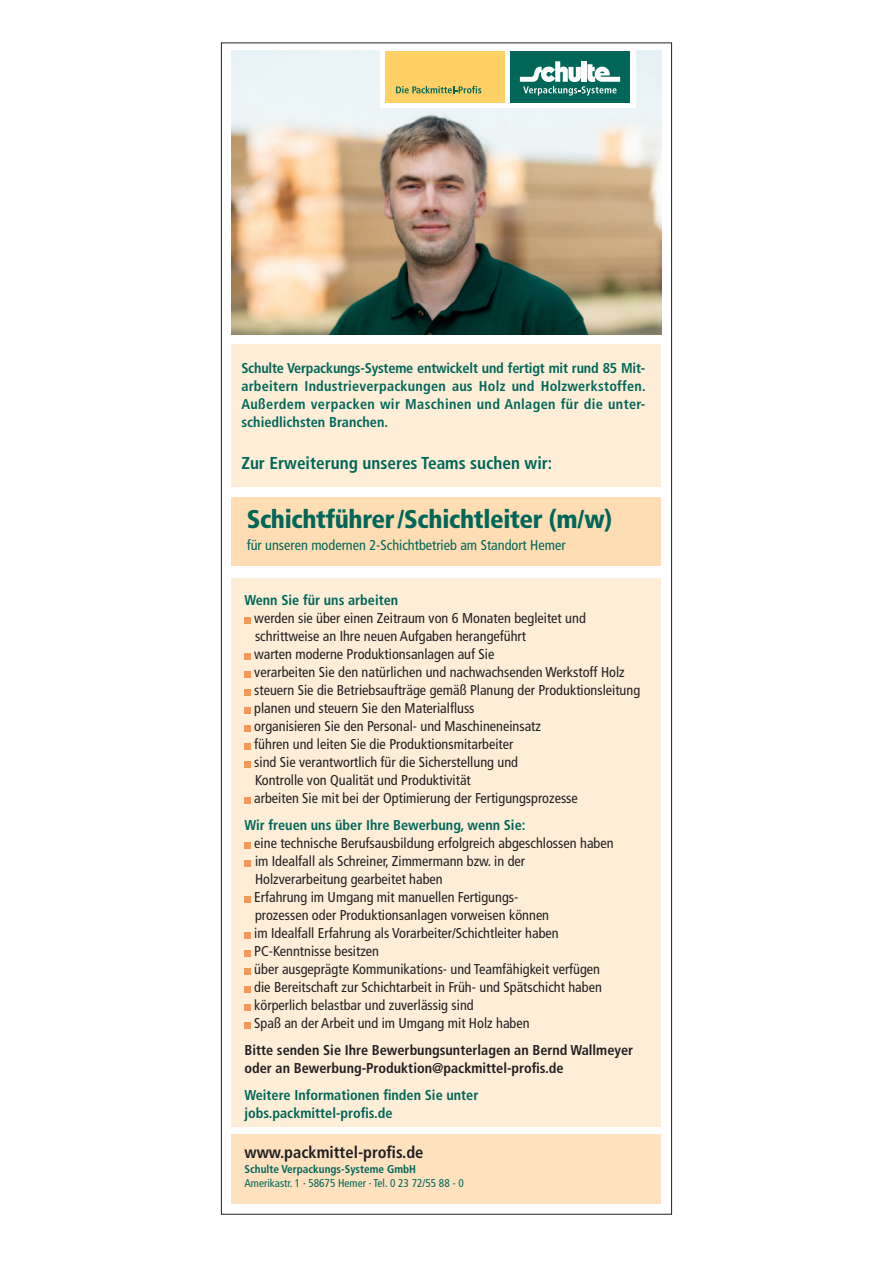
<style>
.page{position:relative;width:893px;height:1263px;background:#fff}
.page>*{position:absolute;margin:0;border:0;box-sizing:border-box;transform-origin:0 0}
.t1{font:900 condensed 25.5px "Frutiger";letter-spacing:-.015em;color:#006658}
.t2{font:700 condensed 17.25px "Frutiger";color:#006658}
.t3{font:700 condensed 16.5px "Frutiger";color:#231f20}
.t4{font:condensed 14.25px/18px "Frutiger";color:#231f20}
.t5{font:700 condensed 14.25px/18px "Frutiger";color:#006658;text-align:justify}
.t6{font:700 condensed 14.25px/18px "Frutiger";color:#231f20}
.t7{font:condensed 14.25px "Frutiger";color:#006658}
.t8{font:condensed 11.25px "Frutiger";color:#006658}
.t9{font:700 condensed 11.25px "Frutiger";color:#006658}
</style>
<div class="page">
<img style="left:232px;top:50px;width:429px;height:284px">
<div style="left:232px;top:344px;width:429px;height:142px;background:#feeed8"></div>
<div style="left:232px;top:579px;width:429px;height:548px;background:#feeed8"></div>
<div style="left:232px;top:1134px;width:429px;height:69px;background:#fee2c0"></div>
<div style="left:232px;top:497px;width:429px;height:69px;background:#feddb4"></div>
<div style="left:380px;top:45px;width:255px;height:63px;background:#fff"></div>
<div style="left:510px;top:51px;width:120px;height:52px;background:#006658"></div>
<svg style="left:520px;top:61px;width:100px;height:35px"></svg>
<div style="left:385px;top:51px;width:120px;height:52px;background:#fed166"></div>
<svg style="left:396px;top:86px;width:85px;height:7px"></svg>
<div style="left:244px;top:617px;width:7px;height:6px;background:#f7975a"></div>
<div style="left:244px;top:653px;width:7px;height:6px;background:#f7975a"></div>
<div style="left:244px;top:671px;width:7px;height:6px;background:#f7975a"></div>
<div style="left:244px;top:689px;width:7px;height:6px;background:#f7975a"></div>
<div style="left:244px;top:707px;width:7px;height:6px;background:#f7975a"></div>
<div style="left:244px;top:725px;width:7px;height:6px;background:#f7975a"></div>
<div style="left:244px;top:743px;width:7px;height:6px;background:#f7975a"></div>
<div style="left:244px;top:761px;width:7px;height:6px;background:#f7975a"></div>
<div style="left:244px;top:797px;width:7px;height:6px;background:#f7975a"></div>
<div style="left:244px;top:842px;width:7px;height:6px;background:#f7975a"></div>
<div style="left:244px;top:860px;width:7px;height:6px;background:#f7975a"></div>
<div style="left:244px;top:896px;width:7px;height:6px;background:#f7975a"></div>
<div style="left:244px;top:932px;width:7px;height:6px;background:#f7975a"></div>
<div style="left:244px;top:950px;width:7px;height:6px;background:#f7975a"></div>
<div style="left:244px;top:968px;width:7px;height:6px;background:#f7975a"></div>
<div style="left:244px;top:986px;width:7px;height:6px;background:#f7975a"></div>
<div style="left:244px;top:1004px;width:7px;height:6px;background:#f7975a"></div>
<div style="left:244px;top:1022px;width:7px;height:6px;background:#f7975a"></div>
<p class="t5" style="left:241px;top:359px;width:406px">Schulte Verpackungs-Systeme entwickelt und fertigt mit rund 85 Mit&shy;arbeitern Industrieverpackungen aus Holz und Holzwerkstoffen.<br>Außerdem verpacken wir Maschinen und Anlagen für die unter&shy;schiedlichsten Branchen.</p>
<p class="t2" style="left:241px;top:453px;width:312px">Zur Erweiterung unseres Teams suchen wir:</p>
<h1 class="t1" style="left:247px;top:504px;width:367px">Schichtführer/Schichtleiter (m/w)</h1>
<p class="t7" style="left:247px;top:537px;width:320px">für unseren modernen 2-Schichtbetrieb am Standort Hemer</p>
<p class="t5" style="left:244px;top:591px;width:155px">Wenn Sie für uns arbeiten</p>
<p class="t4" style="left:254px;top:609px;width:387px">werden sie über einen Zeitraum von 6 Monaten begleitet und schrittweise an Ihre neuen Aufgaben herangeführt<br>warten moderne Produktionsanlagen auf Sie<br>verarbeiten Sie den natürlichen und nachwachsenden Werkstoff Holz steuern Sie die Betriebsaufträge gemäß Planung der Produktionsleitung planen und steuern Sie den Materialfluss<br>organisieren Sie den Personal- und Maschineneinsatz<br>führen und leiten Sie die Produktionsmitarbeiter<br>sind Sie verantwortlich für die Sicherstellung und<br>Kontrolle von Qualität und Produktivität<br>arbeiten Sie mit bei der Optimierung der Fertigungsprozesse</p>
<p class="t5" style="left:244px;top:816px;width:282px">Wir freuen uns über Ihre Bewerbung, wenn Sie:</p>
<p class="t4" style="left:254px;top:834px;width:361px">eine technische Berufsausbildung erfolgreich abgeschlossen haben im Idealfall als Schreiner, Zimmermann bzw. in der Holzverarbeitung gearbeitet haben<br>Erfahrung im Umgang mit manuellen Fertigungs-<br>prozessen oder Produktionsanlagen vorweisen können<br>im Idealfall Erfahrung als Vorarbeiter/Schichtleiter haben PC-Kenntnisse besitzen<br>über ausgeprägte Kommunikations- und Teamfähigkeit verfügen die Bereitschaft zur Schichtarbeit in Früh- und Spätschicht haben körperlich belastbar und zuverlässig sind<br>Spaß an der Arbeit und im Umgang mit Holz haben</p>
<p class="t6" style="left:244px;top:1041px;width:390px">Bitte senden Sie Ihre Bewerbungsunterlagen an Bernd Wallmeyer oder an Bewerbung-Produktion@packmittel-profis.de</p>
<p class="t5" style="left:244px;top:1086px;width:235px">Weitere Informationen finden Sie unter jobs.packmittel-profis.de</p>
<p class="t3" style="left:244px;top:1142px;width:181px">www.packmittel-profis.de</p>
<p class="t9" style="left:244px;top:1163px;width:173px">Schulte Verpackungs-Systeme GmbH</p>
<p class="t8" style="left:244px;top:1176px;width:221px">Amerikastr. 1 · 58675 Hemer · Tel. 0 23 72/55 88 - 0</p>
</div>
